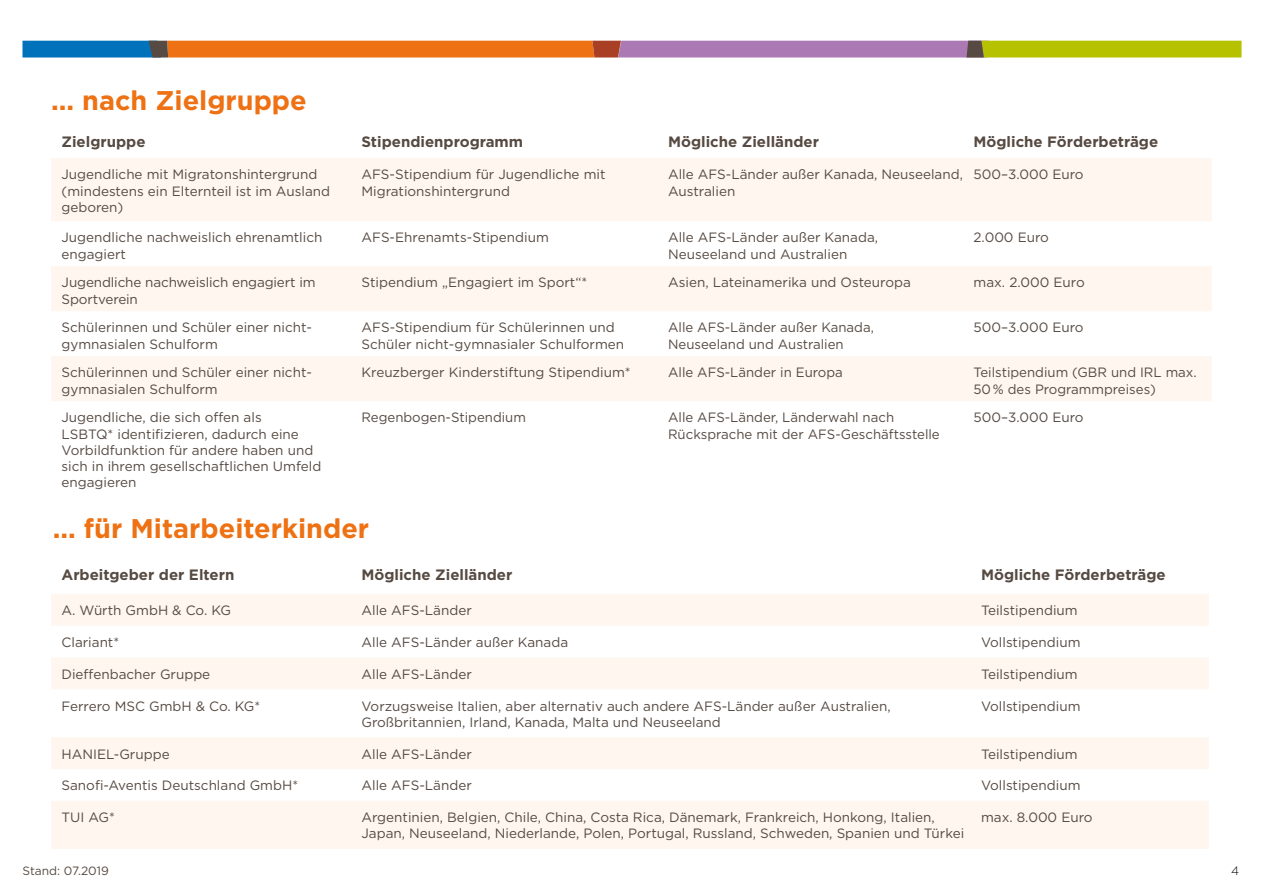
<style>
.page{position:relative;width:1263px;height:893px;background:#fff}
.page>*{position:absolute;margin:0;border:0;box-sizing:border-box;transform-origin:0 0}
.t1{font:700 27px "Gotham";color:#ee7113}
.t2{font:700 15px "Gotham";color:#564a42}
.t3{font:13.5px/16.2px "Gotham";color:#564a42}
.t4{font:12px "Gotham";color:#564a42}
.t5{font:300 12px "Gotham";color:#000}
</style>
<div class="page">
<svg style="left:23px;top:41px;width:1218px;height:17px;background:#b28655"></svg>
<svg style="left:51px;top:158px;width:1161px;height:153px;fill:#fef6ef"></svg>
<div style="left:51px;top:356px;width:1161px;height:45px;background:#fef6ef"></div>
<svg style="left:51px;top:594px;width:1158px;height:95px;fill:#fef6ef"></svg>
<svg style="left:51px;top:737px;width:1158px;height:112px;fill:#fef6ef"></svg>
<h1 class="t1" style="left:51px;top:82px;width:257px">... nach Zielgruppe</h1>
<p class="t2" style="left:62px;top:132px;width:86px">Zielgruppe</p>
<p class="t2" style="left:361px;top:132px;width:163px">Stipendienprogramm</p>
<p class="t2" style="left:668px;top:132px;width:152px">Mögliche Zielländer</p>
<p class="t2" style="left:973px;top:132px;width:186px">Mögliche Förderbeträge</p>
<p class="t3" style="left:62px;top:166px;width:270px">Jugendliche mit Migratonshintergrund (mindestens ein Elternteil ist im Ausland geboren)</p>
<p class="t3" style="left:361px;top:166px;width:246px">AFS-Stipendium für Jugendliche mit<br>Migrationshintergrund</p>
<p class="t3" style="left:668px;top:166px;width:296px">Alle AFS-Länder außer Kanada, Neuseeland,<br>Australien</p>
<p class="t3" style="left:973px;top:166px;width:112px">500–3.000 Euro</p>
<p class="t3" style="left:62px;top:229px;width:262px">Jugendliche nachweislich ehrenamtlich engagiert</p>
<p class="t3" style="left:361px;top:229px;width:189px">AFS-Ehrenamts-Stipendium</p>
<p class="t3" style="left:668px;top:229px;width:212px">Alle AFS-Länder außer Kanada,<br>Neuseeland und Australien</p>
<p class="t3" style="left:973px;top:229px;width:77px">2.000 Euro</p>
<p class="t3" style="left:62px;top:274px;width:256px">Jugendliche nachweislich engagiert im<br>Sportverein</p>
<p class="t3" style="left:361px;top:274px;width:227px">Stipendium „Engagiert im Sport“*</p>
<p class="t3" style="left:668px;top:274px;width:244px">Asien, Lateinamerika und Osteuropa</p>
<p class="t3" style="left:973px;top:274px;width:113px">max. 2.000 Euro</p>
<p class="t3" style="left:62px;top:319px;width:252px">Schülerinnen und Schüler einer nicht&shy;gymnasialen Schulform</p>
<p class="t3" style="left:361px;top:319px;width:264px">AFS-Stipendium für Schülerinnen und<br>Schüler nicht-gymnasialer Schulformen</p>
<p class="t3" style="left:668px;top:319px;width:207px">Alle AFS-Länder außer Kanada,<br>Neuseeland und Australien</p>
<p class="t3" style="left:973px;top:319px;width:112px">500–3.000 Euro</p>
<p class="t3" style="left:62px;top:364px;width:252px">Schülerinnen und Schüler einer nicht&shy;gymnasialen Schulform</p>
<p class="t3" style="left:361px;top:364px;width:271px">Kreuzberger Kinderstiftung Stipendium*</p>
<p class="t3" style="left:668px;top:364px;width:176px">Alle AFS-Länder in Europa</p>
<p class="t3" style="left:973px;top:364px;width:225px">Teilstipendium (GBR und IRL max.<br>50 % des Programmpreises)</p>
<p class="t3" style="left:61px;top:409px;width:261px">Jugendliche, die sich offen als<br>LSBTQ* identifizieren, dadurch eine<br>Vorbildfunktion für andere haben und sich in ihrem gesellschaftlichen Umfeld engagieren</p>
<p class="t3" style="left:361px;top:409px;width:166px">Regenbogen-Stipendium</p>
<p class="t3" style="left:668px;top:409px;width:273px">Alle AFS-Länder, Länderwahl nach<br>Rücksprache mit der AFS-Geschäftsstelle</p>
<p class="t3" style="left:973px;top:409px;width:112px">500–3.000 Euro</p>
<h1 class="t1" style="left:53px;top:510px;width:318px">... für Mitarbeiterkinder</h1>
<p class="t2" style="left:62px;top:565px;width:174px">Arbeitgeber der Eltern</p>
<p class="t2" style="left:361px;top:565px;width:152px">Mögliche Zielländer</p>
<p class="t2" style="left:981px;top:565px;width:186px">Mögliche Förderbeträge</p>
<p class="t3" style="left:62px;top:602px;width:171px">A. Würth GmbH &amp; Co. KG</p>
<p class="t3" style="left:361px;top:602px;width:112px">Alle AFS-Länder</p>
<p class="t3" style="left:981px;top:602px;width:98px">Teilstipendium</p>
<p class="t3" style="left:61px;top:634px;width:59px">Clariant*</p>
<p class="t3" style="left:361px;top:634px;width:208px">Alle AFS-Länder außer Kanada</p>
<p class="t3" style="left:981px;top:634px;width:101px">Vollstipendium</p>
<p class="t3" style="left:61px;top:666px;width:150px">Dieffenbacher Gruppe</p>
<p class="t3" style="left:361px;top:666px;width:112px">Alle AFS-Länder</p>
<p class="t3" style="left:981px;top:666px;width:98px">Teilstipendium</p>
<p class="t3" style="left:61px;top:697px;width:200px">Ferrero MSC GmbH &amp; Co. KG*</p>
<p class="t3" style="left:361px;top:697px;width:531px">Vorzugsweise Italien, aber alternativ auch andere AFS-Länder außer Australien,<br>Großbritannien, Irland, Kanada, Malta und Neuseeland</p>
<p class="t3" style="left:981px;top:697px;width:101px">Vollstipendium</p>
<p class="t3" style="left:61px;top:745px;width:110px">HANIEL-Gruppe</p>
<p class="t3" style="left:361px;top:745px;width:112px">Alle AFS-Länder</p>
<p class="t3" style="left:981px;top:745px;width:98px">Teilstipendium</p>
<p class="t3" style="left:61px;top:777px;width:238px">Sanofi-Aventis Deutschland GmbH*</p>
<p class="t3" style="left:361px;top:777px;width:112px">Alle AFS-Länder</p>
<p class="t3" style="left:981px;top:777px;width:101px">Vollstipendium</p>
<p class="t3" style="left:61px;top:809px;width:55px">TUI AG*</p>
<p class="t3" style="left:361px;top:809px;width:604px">Argentinien, Belgien, Chile, China, Costa Rica, Dänemark, Frankreich, Honkong, Italien,<br>Japan, Neuseeland, Niederlande, Polen, Portugal, Russland, Schweden, Spanien und Türkei</p>
<p class="t3" style="left:981px;top:809px;width:113px">max. 8.000 Euro</p>
<p class="t4" style="left:22px;top:863px;width:88px">Stand: 07.2019</p>
<p class="t5" style="left:1231px;top:863px;width:9px">4</p>
</div>
